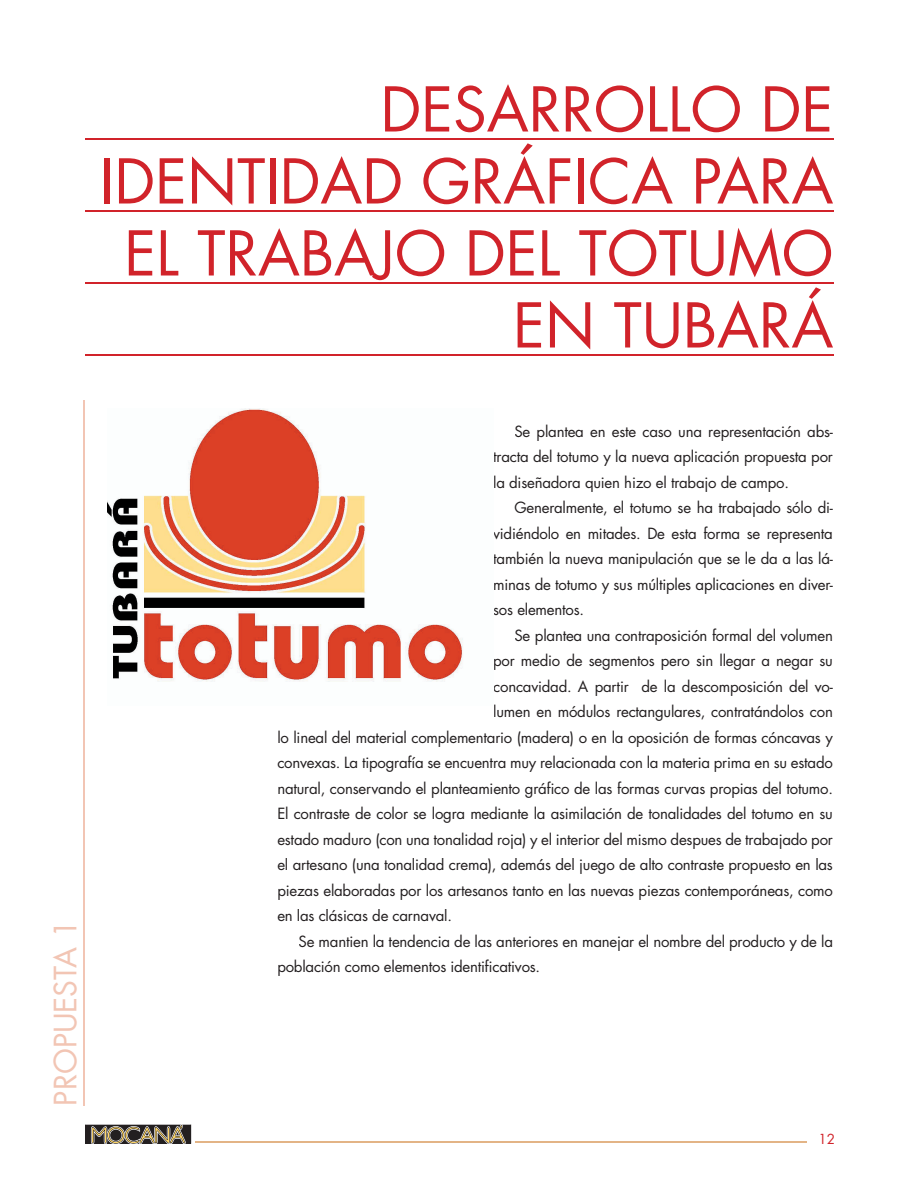
<style>
.page{position:relative;width:918px;height:1188px;background:#fff}
.page>*{position:absolute;margin:0;border:0;box-sizing:border-box;transform-origin:0 0}
.t1{font:60px/72px "Futura";color:#d1232a;text-align:right}
.t2{font:30px "Futura";color:#f2c5b4}
.t3{font:15px/25.5px "Futura";letter-spacing:-.015em;color:#231f20;text-align:justify}
.t4{font:13.5px "Futura";color:#d1232a}
</style>
<div class="page">
<hr style="left:196px;top:1142px;width:611px;height:1px;background:#e3b486">
<svg style="left:85px;top:1124px;width:106px;height:20px;background:#696152"></svg>
<hr style="left:85px;top:139px;width:748px;height:1px;background:#d1232a">
<hr style="left:85px;top:211px;width:748px;height:1px;background:#d1232a">
<hr style="left:85px;top:283px;width:748px;height:1px;background:#d1232a">
<hr style="left:85px;top:355px;width:748px;height:1px;background:#d1232a">
<hr style="left:83px;top:400px;width:2px;height:706px;background:#f2c5b4">
<img style="left:107px;top:408px;width:356px;height:274px">
<h1 class="t1" style="left:100px;top:74px;width:735px">DESARROLLO DE<br>IDENTIDAD GRÁFICA PARA<br>EL TRABAJO DEL TOTUMO<br>EN TUBARÁ</h1>
<h2 class="t2" style="left:46px;top:1106px;width:188px;rotate:-90deg">PROPUESTA 1</h2>
<p class="t3" style="left:493px;top:419px;width:341px;text-indent:21px">Se plantea en este caso una representación abs&shy;tracta del totumo y la nueva aplicación propuesta por la diseñadora quien hizo el trabajo de campo.</p>
<p class="t3" style="left:493px;top:495px;width:341px;text-indent:21px">Generalmente, el totumo se ha trabajado sólo di&shy;vidiéndolo en mitades. De esta forma se representa también la nueva manipulación que se le da a las lá&shy;minas de totumo y sus múltiples aplicaciones en diver&shy;sos elementos.</p>
<p class="t3" style="left:514px;top:623px;width:320px">Se plantea una contraposición formal del volumen</p>
<p class="t3" style="left:493px;top:648px;width:341px">por medio de segmentos pero sin llegar a negar su</p>
<p class="t3" style="left:493px;top:674px;width:341px">concavidad. A partir de la descomposición del vo-</p>
<p class="t3" style="left:493px;top:699px;width:341px">lumen en módulos rectangulares, contratándolos con</p>
<p class="t3" style="left:277px;top:725px;width:557px">lo lineal del material complementario (madera) o en la oposición de formas cóncavas y</p>
<p class="t3" style="left:277px;top:750px;width:557px">convexas. La tipografía se encuentra muy relacionada con la materia prima en su estado</p>
<p class="t3" style="left:277px;top:776px;width:557px">natural, conservando el planteamiento gráfico de las formas curvas propias del totumo.</p>
<p class="t3" style="left:277px;top:801px;width:557px">El contraste de color se logra mediante la asimilación de tonalidades del totumo en su</p>
<p class="t3" style="left:277px;top:827px;width:557px">estado maduro (con una tonalidad roja) y el interior del mismo despues de trabajado por</p>
<p class="t3" style="left:277px;top:852px;width:557px">el artesano (una tonalidad crema), además del juego de alto contraste propuesto en las</p>
<p class="t3" style="left:277px;top:878px;width:557px">piezas elaboradas por los artesanos tanto en las nuevas piezas contemporáneas, como</p>
<p class="t3" style="left:277px;top:903px;width:176px">en las clásicas de carnaval.</p>
<p class="t3" style="left:299px;top:929px;width:536px">Se mantien la tendencia de las anteriores en manejar el nombre del producto y de la</p>
<p class="t3" style="left:277px;top:954px;width:264px">población como elementos identificativos.</p>
<p class="t4" style="left:819px;top:1130px;width:18px">12</p>
</div>
